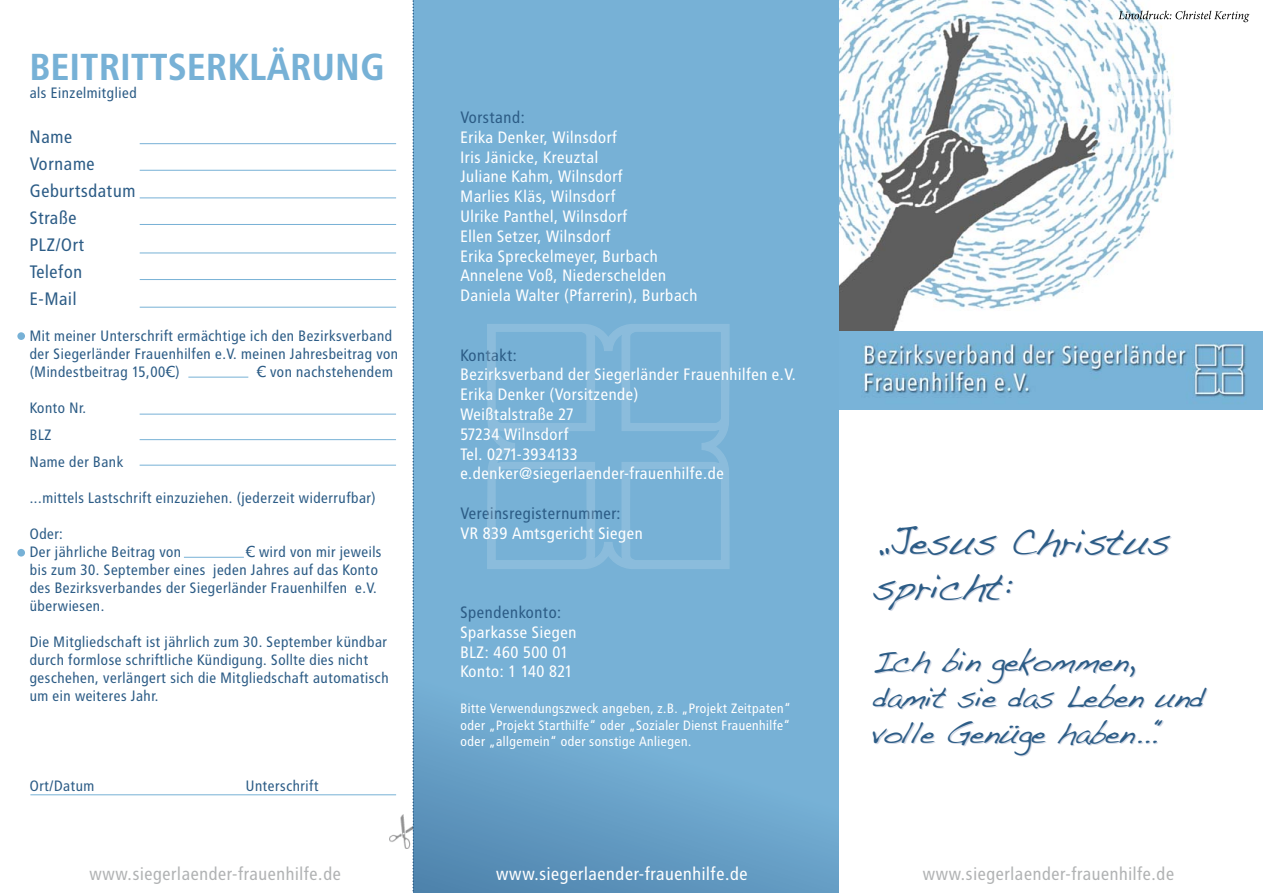
<style>
.page{position:relative;width:1263px;height:893px;background:#fff}
.page>*{position:absolute;margin:0;border:0;box-sizing:border-box;transform-origin:0 0}
.t1{font:37.5px/45px "Handwriting Dakota";letter-spacing:-.025em;color:#2c5c86}
.t2{font:700 37.5px "Transit";letter-spacing:-.01em;color:#77b1d6}
.t3{font:30px/36px "Handwriting Dakota";letter-spacing:-.025em;color:#2c5c86}
.t4{font:18px "Transit";color:#b1b3b4}
.t5{font:18px/27px "Transit";color:#2c5c86}
.t6{font:18px "Transit";color:#fff}
.t7{font:16.5px/19.8px "Transit";color:#fff}
.t8{font:16.5px "Transit";color:#2c5c86}
.t9{font:15px/18px "Transit";color:#2c5c86}
.t10{font:13.5px/16.2px "Transit";color:#fff;text-align:justify}
.s1{font-family:"Verdana"}
</style>
<div class="page">
<img style="left:838px;top:0;width:425px;height:409px">
<svg style="left:414px;top:0;width:424px;height:893px;background:#73add2"></svg>
<svg style="left:412px;top:0;width:2px;height:893px"></svg>
<img style="left:390px;top:814px;width:23px;height:35px">
<div style="left:17px;top:332px;width:8px;height:8px;background:#77b1d6;border-radius:50%"></div>
<hr style="left:140px;top:143px;width:256px;height:1px;background:#77b1d6">
<hr style="left:140px;top:170px;width:256px;height:1px;background:#77b1d6">
<hr style="left:140px;top:198px;width:256px;height:1px;background:#77b1d6">
<hr style="left:140px;top:224px;width:256px;height:1px;background:#77b1d6">
<hr style="left:140px;top:253px;width:256px;height:1px;background:#77b1d6">
<hr style="left:140px;top:279px;width:256px;height:1px;background:#77b1d6">
<hr style="left:140px;top:307px;width:256px;height:1px;background:#77b1d6">
<div style="left:17px;top:549px;width:8px;height:8px;background:#77b1d6;border-radius:50%"></div>
<hr style="left:184px;top:557px;width:60px;height:1px;background:#77b1d6">
<hr style="left:188px;top:377px;width:60px;height:1px;background:#77b1d6">
<hr style="left:140px;top:414px;width:256px;height:1px;background:#77b1d6">
<hr style="left:140px;top:439px;width:256px;height:1px;background:#77b1d6">
<hr style="left:140px;top:465px;width:256px;height:1px;background:#77b1d6">
<hr style="left:30px;top:794px;width:366px;height:1px;background:#77b1d6">
<svg style="left:486px;top:323px;width:244px;height:247px;background:#7bb3d7"></svg>
<svg style="left:1111px;top:11px;width:138px;height:144px"></svg>
<h1 class="t2" style="left:30px;top:45px;width:357px">BEITRITTSERKLÄRUNG</h1>
<p class="t9" style="left:30px;top:84px;width:109px">als Einzelmitglied</p>
<p class="t5" style="left:30px;top:124px;width:108px">Name<br>Vorname<br>Geburtsdatum<br>Straße<br>PLZ/Ort<br>Telefon<br>E-Mail</p>
<p class="t9" style="left:30px;top:327px;width:370px">Mit meiner Unterschrift ermächtige ich den Bezirksverband der Siegerländer Frauenhilfen e.V. meinen Jahresbeitrag von (Mindestbeitrag 15,00<span class="s1">€</span>)</p>
<p class="t9" style="left:257px;top:363px;width:138px"><span class="s1">€</span> von nachstehendem</p>
<p class="t9" style="left:30px;top:395px;width:96px;line-height:27px">Konto Nr.<br>BLZ<br>Name der Bank</p>
<p class="t9" style="left:30px;top:489px;width:348px">...mittels Lastschrift einzuziehen. (jederzeit widerrufbar)</p>
<p class="t9" style="left:30px;top:525px;width:153px">Oder:<br>Der jährliche Beitrag von</p>
<p class="t9" style="left:30px;top:543px;width:354px;text-indent:216px"><span class="s1">€</span> wird von mir jeweils bis zum 30. September eines jeden Jahres auf das Konto des Bezirksverbandes der Siegerländer Frauenhilfen e.V. überwiesen.</p>
<p class="t9" style="left:30px;top:633px;width:361px">Die Mitgliedschaft ist jährlich zum 30. September kündbar durch formlose schriftliche Kündigung. Sollte dies nicht geschehen, verlängert sich die Mitgliedschaft automatisch um ein weiteres Jahr.</p>
<p class="t9" style="left:30px;top:777px;width:67px">Ort/Datum</p>
<p class="t9" style="left:246px;top:777px;width:75px">Unterschrift</p>
<p class="t8" style="left:460px;top:108px;width:67px">Vorstand:</p>
<p class="t7" style="left:460px;top:127px;width:239px">Erika Denker, Wilnsdorf<br>Iris Jänicke, Kreuztal<br>Juliane Kahm, Wilnsdorf<br>Marlies Kläs, Wilnsdorf<br>Ulrike Panthel, Wilnsdorf<br>Ellen Setzer, Wilnsdorf<br>Erika Spreckelmeyer, Burbach<br>Annelene Voß, Niederschelden<br>Daniela Walter (Pfarrerin), Burbach</p>
<p class="t8" style="left:460px;top:345px;width:59px">Kontakt:</p>
<p class="t7" style="left:460px;top:365px;width:338px">Bezirksverband der Siegerländer Frauenhilfen e.V.<br>Erika Denker (Vorsitzende)<br>Weißtalstraße 27<br>57234 Wilnsdorf<br>Tel. 0271-3934133 e.denker@siegerlaender-frauenhilfe.de</p>
<p class="t8" style="left:460px;top:504px;width:162px">Vereinsregisternummer:</p>
<p class="t7" style="left:460px;top:523px;width:185px">VR 839 Amtsgericht Siegen</p>
<p class="t8" style="left:460px;top:603px;width:103px">Spendenkonto:</p>
<p class="t7" style="left:460px;top:622px;width:118px">Sparkasse Siegen<br>BLZ: 460 500 01<br>Konto: 1 140 821</p>
<p class="t10" style="left:460px;top:701px;width:333px">Bitte Verwendungszweck angeben, z.B. „Projekt Zeitpaten“ oder „Projekt Starthilfe“ oder „Sozialer Dienst Frauenhilfe“ oder „allgemein“ oder sonstige Anliegen.</p>
<h1 class="t1" style="left:873px;top:518px;width:299px">„Jesus Christus spricht:</h1>
<h2 class="t3" style="left:873px;top:643px;width:333px">Ich bin gekommen, damit sie das Leben und volle Genüge haben...“</h2>
<p class="t4" style="left:89px;top:863px;width:253px">www.siegerlaender-frauenhilfe.de</p>
<p class="t4" style="left:923px;top:863px;width:253px">www.siegerlaender-frauenhilfe.de</p>
<p class="t6" style="left:496px;top:863px;width:253px">www.siegerlaender-frauenhilfe.de</p>
</div>
